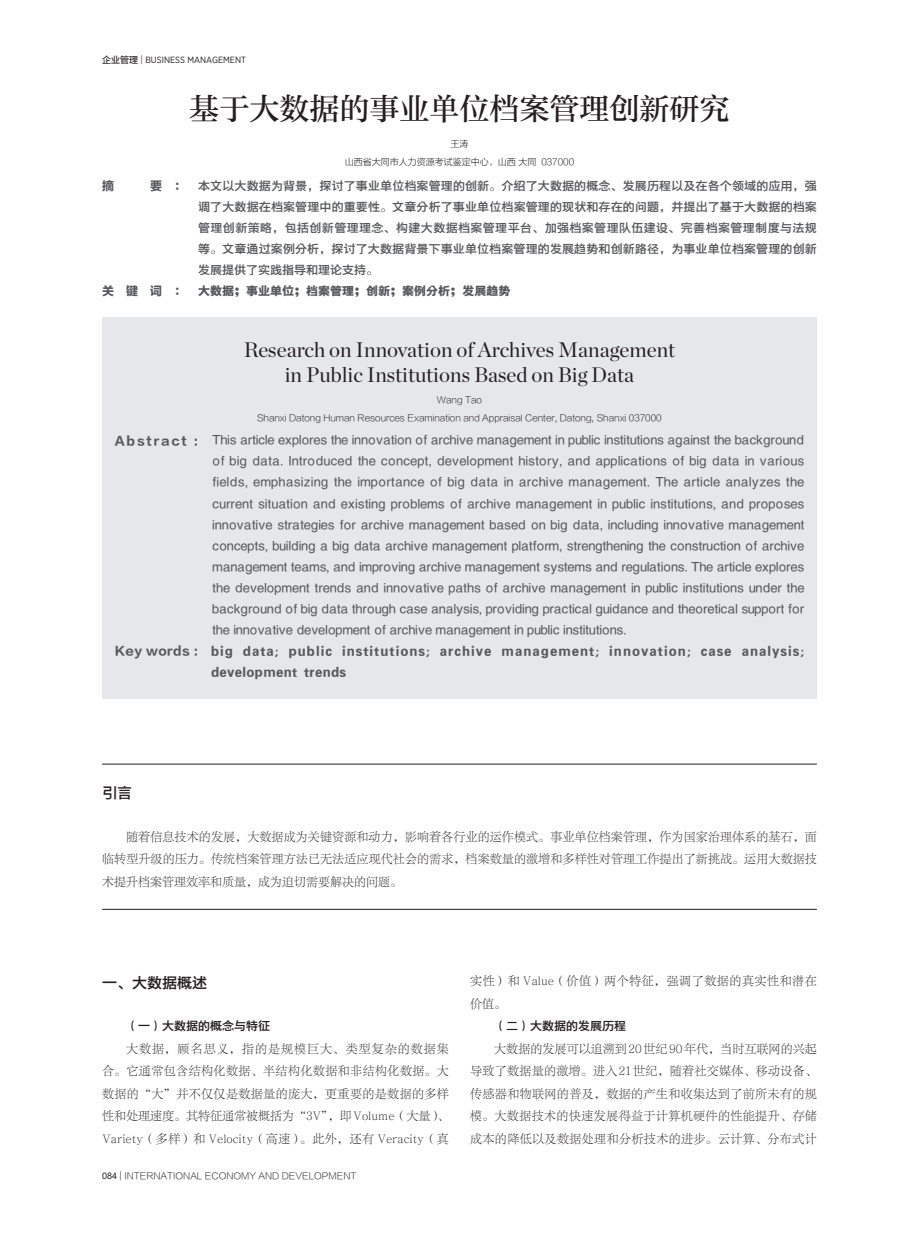
<style>
.page{position:relative;width:919px;height:1238px;background:#fff}
.page>*{position:absolute;margin:0;border:0;box-sizing:border-box;transform-origin:0 0}
.标题{font:30px "FZZHUNYSK GBK1 0";color:#231f20}
.英文标题{font:21px/25.2px "Chronicle Display";color:#231f20;text-align:center}
.一{font:15px "FZYDZHK GBK1 0";color:#231f20}
.英文摘要{font:12px/21px "FZYDZHK GBK1 0";letter-spacing:.03em;color:#57585a;text-align:justify}
.正文{font:12px/22.5px "FZLTSK GBK1 0";letter-spacing:.01em;color:#231f20;text-align:justify}
.摘要{font:12px/21px "FZYDZHK GBK1 0";letter-spacing:.01em;color:#57585a;text-align:justify}
.英文关键词{font:12px/21px "FZYDCHK GBK1 0";letter-spacing:.085em;color:#57585a}
.正文-2{font:12px/22.5px "FZLTSK GBK1 0";letter-spacing:.045em;color:#231f20}
.关键词{font:12px "FZYDCHK GBK1 0";color:#57585a}
.一-2{font:12px "FZYDZHK GBK1 0";color:#231f20}
.摘要-2{font:12px "FZLTDHK GBK1 0";color:#57585a}
.英文单位{font:9px "FZLTXHK GBK1 0";color:#231f20}
.t1{font:9px "FZLTKHK GBK1 0";color:#231f20}
.单位{font:9px "FZLTXHK GBK1 0";color:#231f20}
.t2{font:9px "Gotham Narrow";color:#231f20}
.英文作者{font:9px "FZLTXHK GBK1 0";color:#231f20}
.作者{font:9px "FZLTXHK GBK1 0";color:#231f20}
.s1{font-family:"FZLTZHUNHK GBK1 0"}
.s2{font-family:"FZLTKHK GBK1 0"}
.s3{font-family:"FZLTDHK GBK1 0"}
.s4{font-family:"Arial"}
</style>
<div class="page">
<div style="left:102px;top:317px;width:714px;height:381px;background:#e6e7e9"></div>
<hr style="left:102px;top:763px;width:714px;height:1px;background:#231f20">
<hr style="left:102px;top:909px;width:714px;height:1px;background:#231f20">
<p class="t2" style="left:102px;top:54px;width:145px"><span class="s1">企业管理</span> <span class="s2">|</span> BUSINESS MANAGEMENT</p>
<p class="标题" style="left:189px;top:91px;width:541px">基于大数据的事业单位档案管理创新研究</p>
<p class="作者" style="left:450px;top:139px;width:19px">王涛</p>
<p class="单位" style="left:345px;top:157px;width:231px">山西省大同市人力资源考试鉴定中心，山西 大同 037000</p>
<p class="摘要-2" style="left:102px;top:179px;width:13px">摘</p>
<p class="摘要" style="left:198px;top:175px;width:620px;text-indent:-48px"><span class="s3">要 ：</span> 本文以大数据为背景，探讨了事业单位档案管理的创新。介绍了大数据的概念、发展历程以及在各个领域的应用，强调了大数据在档案管理中的重要性。文章分析了事业单位档案管理的现状和存在的问题，并提出了基于大数据的档案管理创新策略，包括创新管理理念、构建大数据档案管理平台、加强档案管理队伍建设、完善档案管理制度与法规等。文章通过案例分析，探讨了大数据背景下事业单位档案管理的发展趋势和创新路径，为事业单位档案管理的创新发展提供了实践指导和理论支持。</p>
<p class="关键词" style="left:102px;top:284px;width:409px"><span class="s3">关 键 词 ：</span> 大数据；事业单位；档案管理；创新；案例分析；发展趋势</p>
<p class="英文标题" style="left:244px;top:335px;width:433px">Research on Innovation of Archives Management in Public Institutions Based on Big Data</p>
<p class="英文作者" style="left:437px;top:395px;width:47px">Wang Tao</p>
<p class="英文单位" style="left:257px;top:412px;width:406px">Shanxi Datong Human Resources Examination and Appraisal Center, Datong, Shanxi 037000</p>
<p class="英文摘要" style="left:212px;top:430px;width:593px;text-indent:-98px"><span class="s3">Abstract :</span> This article explores the innovation of archive management in public institutions against the background of big data. Introduced the concept, development history, and applications of big data in various fields, emphasizing the importance of big data in archive management. The article analyzes the current situation and existing problems of archive management in public institutions, and proposes innovative strategies for archive management based on big data, including innovative management concepts, building a big data archive management platform, strengthening the construction of archive management teams, and improving archive management systems and regulations. The article explores the development trends and innovative paths of archive management in public institutions under the background of big data through case analysis, providing practical guidance and theoretical support for the innovative development of archive management in public institutions.</p>
<p class="英文关键词" style="left:211px;top:640px;width:594px;text-indent:-96px"><span class="s3">Key words :</span> big data; public institutions; archive management; innovation; case analysis; development trends</p>
<p class="一" style="left:102px;top:785px;width:31px">引言</p>
<p class="正文" style="left:102px;top:825px;width:716px;text-indent:24px">随着信息技术的发展，大数据成为关键资源和动力，影响着各行业的运作模式。事业单位档案管理，作为国家治理体系的基石，面临转型升级的压力。传统档案管理方法已无法适应现代社会的需求，档案数量的激增和多样性对管理工作提出了新挑战。运用大数据技术提升档案管理效率和质量，成为迫切需要解决的问题。</p>
<p class="一" style="left:102px;top:974px;width:106px">一、大数据概述</p>
<p class="一-2" style="left:126px;top:1019px;width:145px">（一）大数据的概念与特征</p>
<p class="正文" style="left:102px;top:1037px;width:348px;text-indent:24px">大数据，顾名思义，指的是规模巨大、类型复杂的数据集合。它通常包含结构化数据、半结构化数据和非结构化数据。大数据的“大”并不仅仅是数据量的庞大，更重要的是数据的多样性和处理速度。其特征通常被概括为“3V”，即 Volume（大量）、Variety（多样）和 Velocity（高速）。此外，还有 Veracity（真</p>
<p class="t1" style="left:102px;top:1171px;width:256px"><span class="s4">084</span> | INTERNATIONAL ECONOMY AND DEVELOPMENT</p>
<p class="正文-2" style="left:470px;top:969px;width:348px">实性）和 Value（价值）两个特征，强调了数据的真实性和潜在价值。</p>
<p class="一-2" style="left:494px;top:1019px;width:133px">（二）大数据的发展历程</p>
<p class="正文" style="left:470px;top:1037px;width:348px;text-indent:24px">大数据的发展可以追溯到 20世纪 90年代，当时互联网的兴起导致了数据量的激增。进入21世纪，随着社交媒体、移动设备、传感器和物联网的普及，数据的产生和收集达到了前所未有的规模。大数据技术的快速发展得益于计算机硬件的性能提升、存储成本的降低以及数据处理和分析技术的进步。云计算、分布式计</p>
</div>
